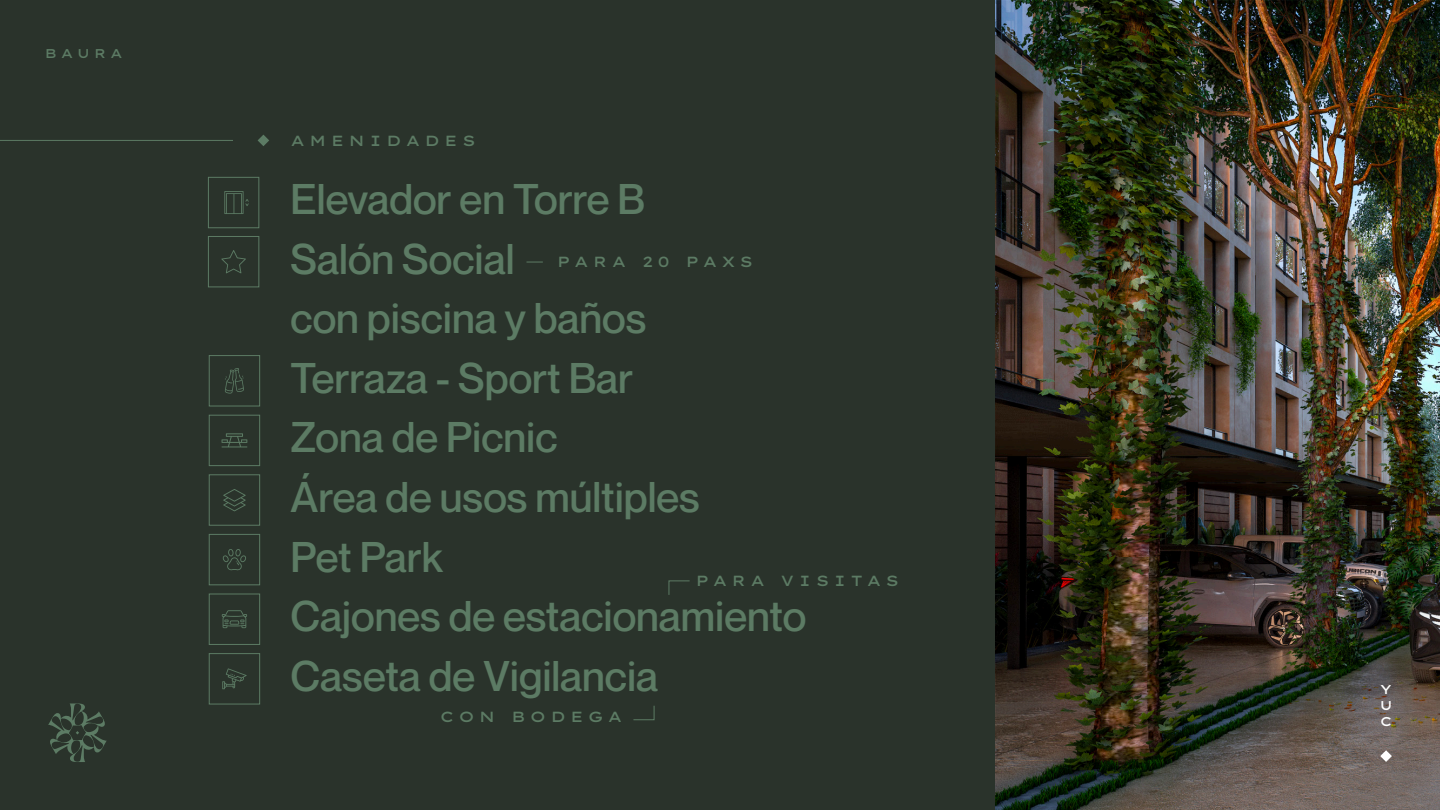
<style>
.page{position:relative;width:1440px;height:810px;background:#2a332b}
.page>*{position:absolute;margin:0;border:0;box-sizing:border-box;transform-origin:0 0}
.t1{font:500 42px/59.6px "Neue Montreal";color:#5c7b64}
.t2{font:500 14.7px "Lexend Zetta";letter-spacing:.28em;color:#5c7b64}
.t3{font:500 12.75px "Lexend Zetta";letter-spacing:.28em;color:#5c7b64}
.t4{font:500 12.75px/16.4px "Lexend Zetta";color:#fff;text-align:justify}
</style>
<div class="page">
<hr style="left:0;top:140px;width:233px;height:1px;background:#5c7b64">
<svg style="left:668px;top:580px;width:22px;height:15px"></svg>
<svg style="left:633px;top:705px;width:22px;height:16px"></svg>
<svg style="left:527px;top:262px;width:16px;height:1px"></svg>
<img style="left:996px;top:0;width:444px;height:810px">
<svg style="left:48px;top:703px;width:59px;height:59px"></svg>
<svg style="left:1380px;top:750px;width:12px;height:12px"></svg>
<svg style="left:224px;top:191px;width:25px;height:23px"></svg>
<div style="left:208px;top:177px;width:51px;height:51px;border:1px solid #5c7b64"></div>
<svg style="left:221px;top:250px;width:25px;height:23px"></svg>
<div style="left:208px;top:236px;width:51px;height:51px;border:1px solid #5c7b64"></div>
<div style="left:209px;top:355px;width:51px;height:51px;border:1px solid #5c7b64"></div>
<svg style="left:225px;top:368px;width:19px;height:26px"></svg>
<div style="left:209px;top:415px;width:51px;height:51px;border:1px solid #5c7b64"></div>
<svg style="left:222px;top:433px;width:25px;height:14px"></svg>
<div style="left:209px;top:474px;width:51px;height:52px;border:1px solid #5c7b64"></div>
<svg style="left:223px;top:489px;width:23px;height:22px"></svg>
<div style="left:209px;top:594px;width:51px;height:51px;border:1px solid #5c7b64"></div>
<svg style="left:222px;top:610px;width:25px;height:18px"></svg>
<svg style="left:223px;top:549px;width:23px;height:22px"></svg>
<div style="left:209px;top:534px;width:51px;height:51px;border:1px solid #5c7b64"></div>
<div style="left:209px;top:653px;width:51px;height:51px;border:1px solid #5c7b64"></div>
<svg style="left:222px;top:668px;width:25px;height:21px"></svg>
<svg style="left:258px;top:135px;width:11px;height:11px"></svg>
<p class="t3" style="left:45px;top:44px;width:80px">BAURA</p>
<p class="t2" style="left:291px;top:129px;width:187px">AMENIDADES</p>
<p class="t1" style="left:291px;top:170px;width:517px">Elevador en Torre B<br>Salón Social<br>con piscina y baños<br>Terraza - Sport Bar<br>Zona de Picnic<br>Área de usos múltiples<br>Pet Park<br>Cajones de estacionamiento<br>Caseta de Vigilancia</p>
<p class="t2" style="left:557px;top:250px;width:198px">PARA 20 PAXS</p>
<p class="t2" style="left:696px;top:569px;width:205px">PARA VISITAS</p>
<p class="t2" style="left:440px;top:705px;width:184px">CON BODEGA</p>
<p class="t4" style="left:1379px;top:680px;width:13px">Y U C</p>
</div>
